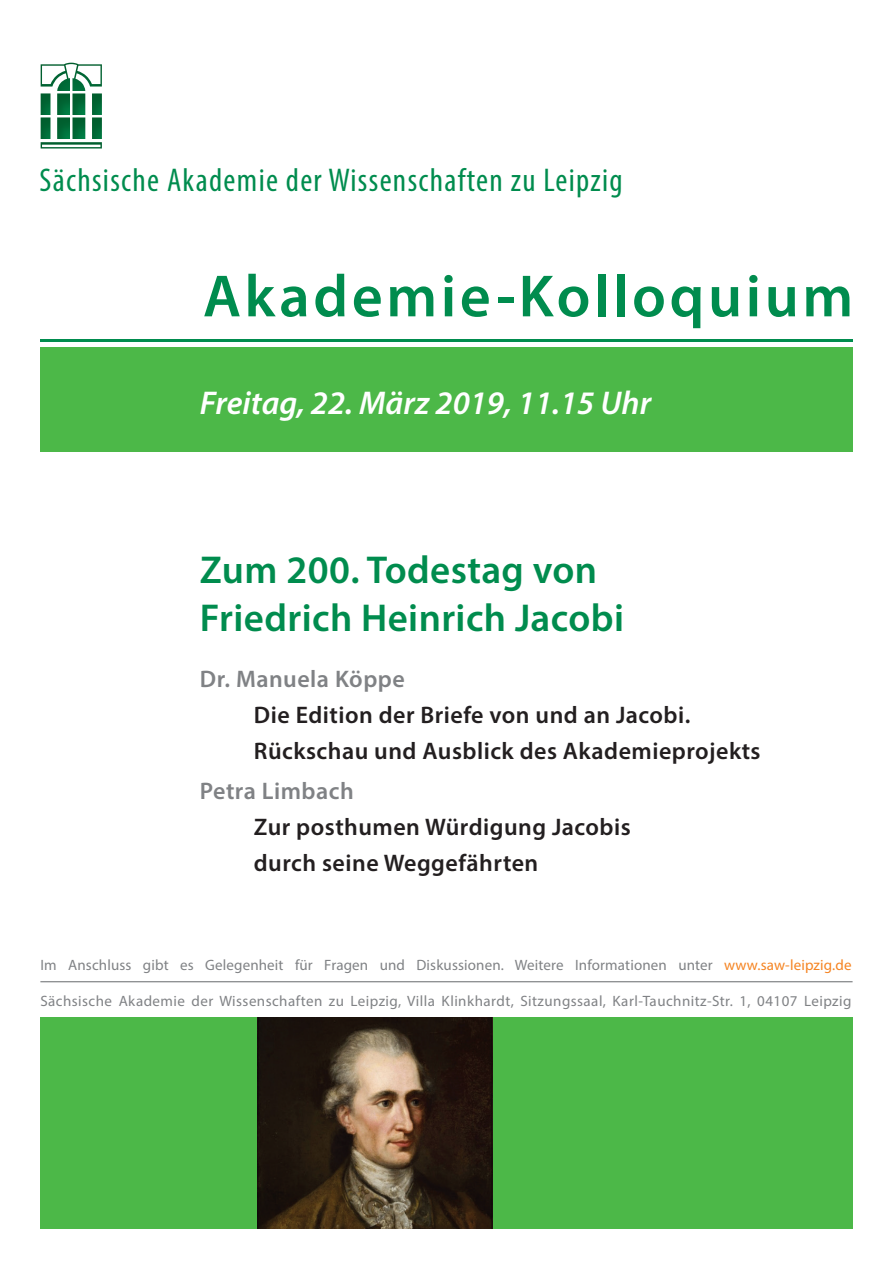
<style>
.page{position:relative;width:893px;height:1263px;background:#fff}
.page>*{position:absolute;margin:0;border:0;box-sizing:border-box;transform-origin:0 0}
.t1{font:600 60px "Myriad Pro";letter-spacing:.06em;color:#008c4e}
.t2{font:600 39px/48px "Myriad Pro";letter-spacing:.01em;color:#008c4e}
.t3{font:condensed 33px "Myriad Pro";letter-spacing:.04em;color:#008c4e}
.t4{font:italic 600 33px "Myriad Pro";color:#fff}
.t5{font:600 24px/36px "Myriad Pro";letter-spacing:.02em;color:#231f20}
.t6{font:600 24px "Myriad Pro";letter-spacing:.02em;color:#808285}
.t7{font:15px "Myriad Pro";letter-spacing:.02em;color:#808285}
.s1{color:#f58422}
</style>
<div class="page">
<div style="left:40px;top:347px;width:813px;height:105px;background:#4cb848"></div>
<hr style="left:40px;top:339px;width:813px;height:3px;background:#008c4e">
<img style="left:41px;top:63px;width:61px;height:28px">
<img style="left:41px;top:93px;width:10px;height:22px">
<img style="left:57px;top:93px;width:13px;height:22px">
<img style="left:72px;top:93px;width:13px;height:22px">
<img style="left:92px;top:93px;width:10px;height:22px">
<img style="left:41px;top:117px;width:10px;height:22px">
<img style="left:57px;top:117px;width:13px;height:22px">
<img style="left:72px;top:117px;width:13px;height:22px">
<img style="left:92px;top:117px;width:10px;height:22px">
<img style="left:41px;top:142px;width:61px;height:7px">
<hr style="left:40px;top:981px;width:813px;height:1px;background:#808285">
<div style="left:40px;top:1017px;width:813px;height:212px;background:#4cb848"></div>
<img style="left:257px;top:1017px;width:235px;height:212px">
<h3 class="t3" style="left:39px;top:160px;width:585px">Sächsische Akademie der Wissenschaften zu Leipzig</h3>
<h1 class="t1" style="left:203px;top:258px;width:652px">Akademie-Kolloquium</h1>
<h3 class="t4" style="left:200px;top:381px;width:453px">Freitag, 22. März 2019, 11.15 Uhr</h3>
<h2 class="t2" style="left:200px;top:545px;width:426px">Zum 200. Todestag von<br>Friedrich Heinrich Jacobi</h2>
<h3 class="t6" style="left:200px;top:663px;width:206px">Dr. Manuela Köppe</h3>
<h3 class="t5" style="left:254px;top:696px;width:508px">Die Edition der Briefe von und an Jacobi.<br>Rückschau und Ausblick des Akademieprojekts</h3>
<h3 class="t6" style="left:200px;top:776px;width:155px">Petra Limbach</h3>
<h3 class="t5" style="left:254px;top:808px;width:378px">Zur posthumen Würdigung Jacobis durch seine Weggefährten</h3>
<p class="t7" style="left:40px;top:955px;width:813px">Im Anschluss gibt es Gelegenheit für Fragen und Diskussionen. Weitere Informationen unter <span class="s1">www.saw-leipzig.de</span></p>
<p class="t7" style="left:40px;top:991px;width:813px">Sächsische Akademie der Wissenschaften zu Leipzig, Villa Klinkhardt, Sitzungssaal, Karl-Tauchnitz-Str. 1, 04107 Leipzig</p>
</div>
